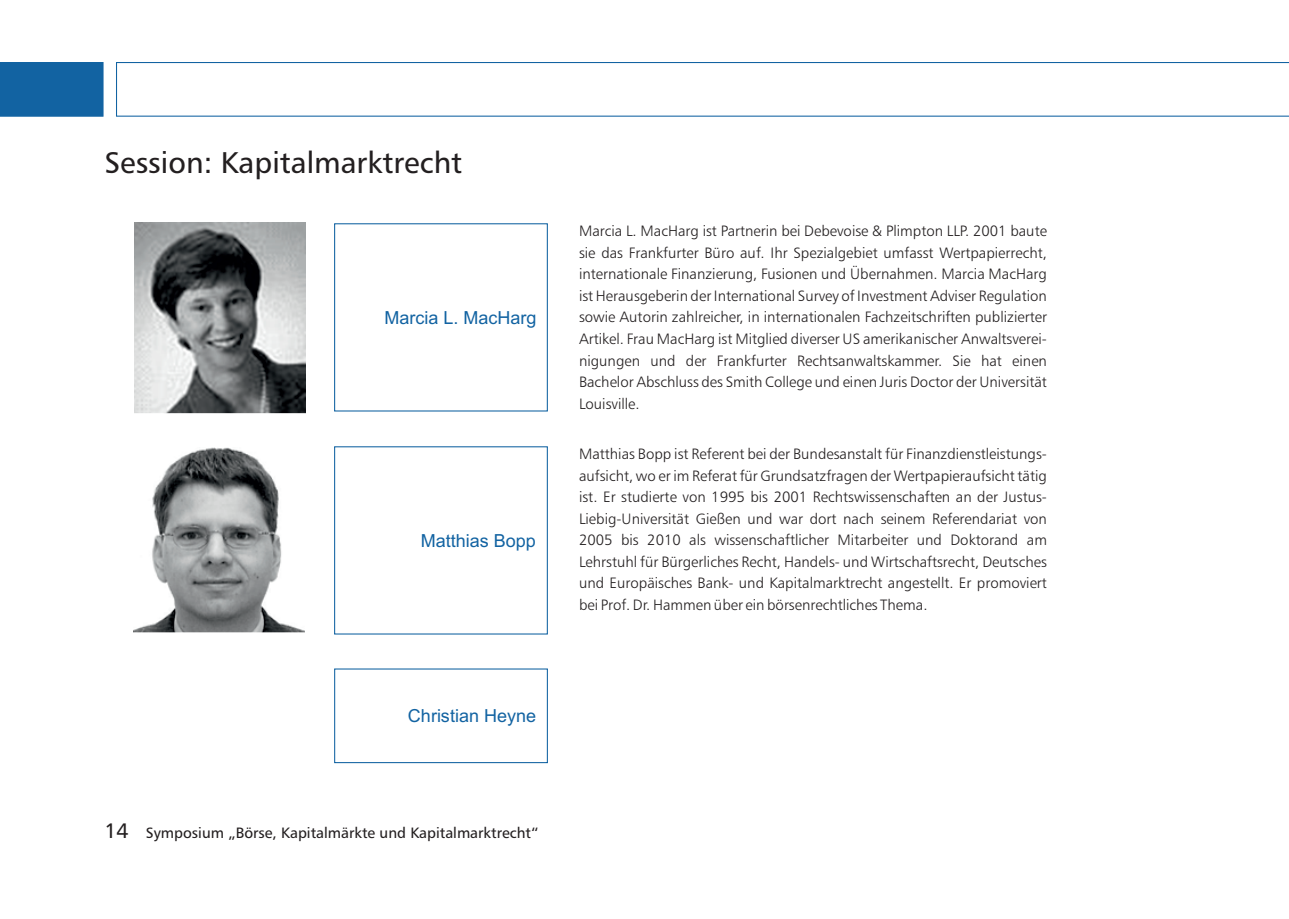
<style>
.page{position:relative;width:1289px;height:919px;background:#fff}
.page>*{position:absolute;margin:0;border:0;box-sizing:border-box;transform-origin:0 0}
.t1{font:30px "Humanist 777 BT Roman B";color:#231f20}
.t2{font:18px "Arial";color:#1263a2}
.t3{font:15px/21.6px "Humanist 777 BT Light B";color:#231f20;text-align:justify}
.t4{font:15px "Humanist 777 BT Roman B";color:#231f20}
.s1{font-size:21px}
</style>
<div class="page">
<img style="left:133px;top:447px;width:171px;height:185px">
<div style="left:0;top:62px;width:103px;height:55px;background:#1263a2"></div>
<svg style="left:116px;top:62px;width:1172px;height:55px"></svg>
<div style="left:118px;top:632px;width:434px;height:69px;background:#fff;border:1px solid #fff"></div>
<img style="left:135px;top:222px;width:171px;height:191px">
<div style="left:334px;top:446px;width:214px;height:188px;border:1px solid #1263a2"></div>
<div style="left:334px;top:668px;width:214px;height:95px;border:1px solid #1263a2"></div>
<div style="left:334px;top:223px;width:214px;height:188px;border:1px solid #1263a2"></div>
<h1 class="t1" style="left:104px;top:150px;width:359px">Session: Kapitalmarktrecht</h1>
<p class="t2" style="left:384px;top:310px;width:154px">Marcia L. MacHarg</p>
<p class="t2" style="left:421px;top:533px;width:117px">Matthias Bopp</p>
<p class="t2" style="left:408px;top:709px;width:130px">Christian Heyne</p>
<p class="t4" style="left:105px;top:826px;width:435px"><span class="s1">14</span> Symposium „Börse, Kapitalmärkte und Kapitalmarktrecht“</p>
<p class="t3" style="left:579px;top:221px;width:469px">Marcia L. MacHarg ist Partnerin bei Debevoise &amp; Plimpton LLP. 2001 baute sie das Frankfurter Büro auf. Ihr Spezialgebiet umfasst Wertpapierrecht, internationale Finanzierung, Fusionen und Übernahmen. Marcia MacHarg ist Herausgeberin der International Survey of Investment Adviser Regulation sowie Autorin zahlreicher, in internationalen Fachzeitschriften publizierter Artikel. Frau MacHarg ist Mitglied diverser US amerikanischer Anwaltsverei&shy;nigungen und der Frankfurter Rechtsanwaltskammer. Sie hat einen Bachelor Abschluss des Smith College und einen Juris Doctor der Universität Louisville.</p>
<p class="t3" style="left:579px;top:444px;width:469px">Matthias Bopp ist Referent bei der Bundesanstalt für Finanzdienstleistungs&shy;aufsicht, wo er im Referat für Grundsatzfragen der Wertpapieraufsicht tätig ist. Er studierte von 1995 bis 2001 Rechtswissenschaften an der Justus-Liebig-Universität Gießen und war dort nach seinem Referendariat von 2005 bis 2010 als wissenschaftlicher Mitarbeiter und Doktorand am Lehrstuhl für Bürgerliches Recht, Handels- und Wirtschaftsrecht, Deutsches und Europäisches Bank- und Kapitalmarktrecht angestellt. Er promoviert bei Prof. Dr. Hammen über ein börsenrechtliches Thema.</p>
</div>
